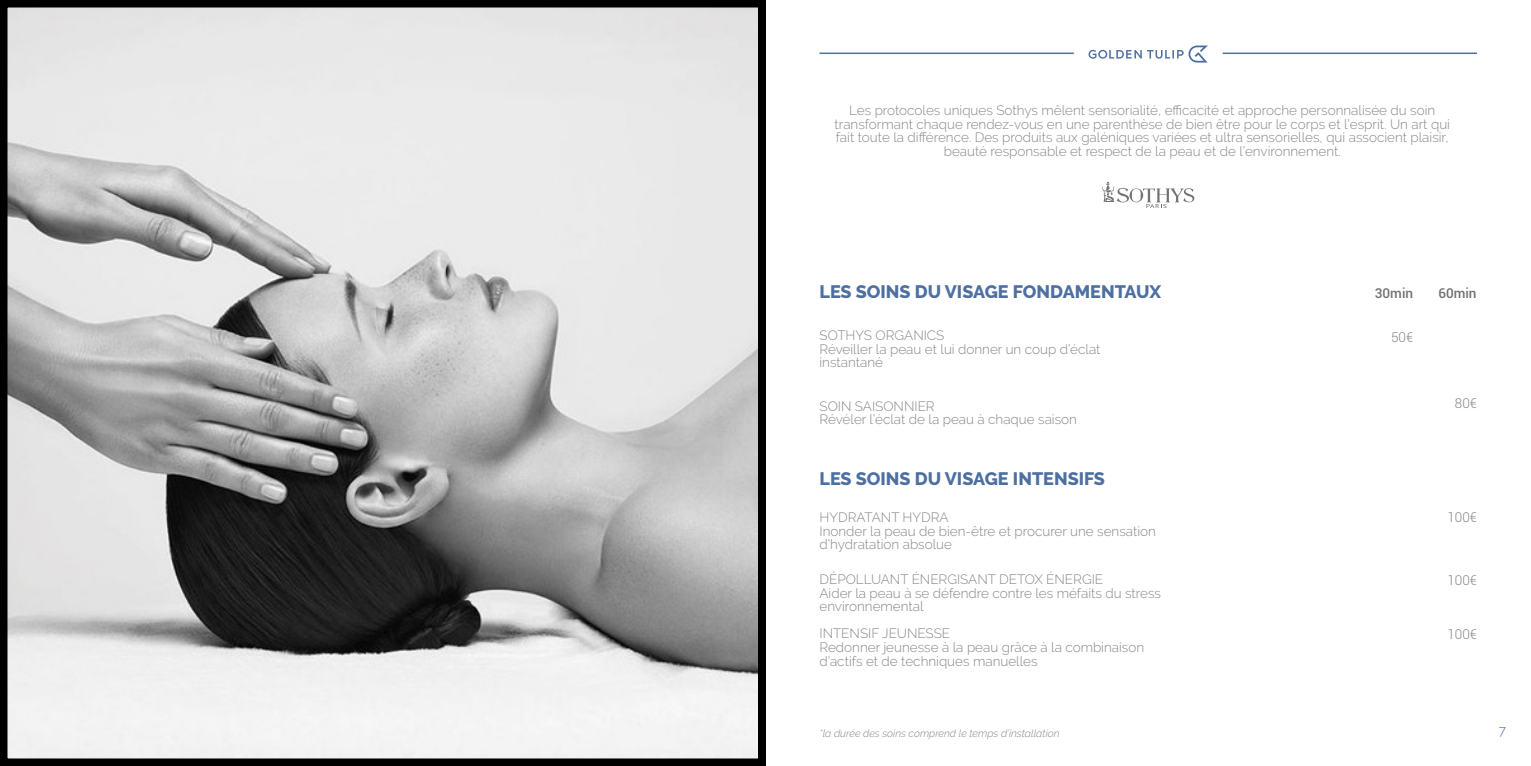
<style>
.page{position:relative;width:1531px;height:766px;background:#fff}
.page>*{position:absolute;margin:0;border:0;box-sizing:border-box;transform-origin:0 0}
.t1{font:800 18px "Raleway";color:#4d6fa1}
.t2{font:300 13.5px/13.5px "Raleway";color:#878787}
.t3{font:300 13.5px "Roboto";color:#878787}
.t4{font:500 13.5px "Roboto";color:#70746e}
.t5{font:300 13.5px "Raleway";color:#4d6fa1}
.t6{font:italic 300 10.5px "Raleway";color:#878787}
</style>
<div class="page">
<hr style="left:819px;top:52px;width:255px;height:2px;background:#4d6fa1">
<hr style="left:1222px;top:52px;width:255px;height:2px;background:#4d6fa1">
<svg style="left:1088px;top:45px;width:120px;height:18px"></svg>
<svg style="left:1102px;top:182px;width:92px;height:26px"></svg>
<img style="left:9px;top:9px;width:747px;height:747px">
<div style="left:0;top:0;width:765px;height:765px;border:8px solid #000"></div>
<p class="t2" style="left:834px;top:103px;width:617px;text-align:center">Les protocoles uniques Sothys mêlent sensorialité, efficacité et approche personnalisée du soin transformant chaque rendez-vous en une parenthèse de bien être pour le corps et l’esprit. Un art qui fait toute la différence. Des produits aux galéniques variées et ultra sensorielles, qui associent plaisir, beauté responsable et respect de la peau et de l’environnement.</p>
<h1 class="t1" style="left:819px;top:281px;width:343px">LES SOINS DU VISAGE FONDAMENTAUX</h1>
<p class="t4" style="left:1375px;top:283px;width:40px">30min</p>
<p class="t4" style="left:1438px;top:283px;width:40px">60min</p>
<p class="t2" style="left:819px;top:328px;width:282px">SOTHYS ORGANICS<br>Réveiller la peau et lui donner un coup d’éclat instantané</p>
<p class="t2" style="left:819px;top:399px;width:259px">SOIN SAISONNIER<br>Révéler l’éclat de la peau à chaque saison</p>
<p class="t3" style="left:1391px;top:327px;width:24px">50€</p>
<p class="t3" style="left:1455px;top:394px;width:24px">80€</p>
<h1 class="t1" style="left:819px;top:468px;width:287px">LES SOINS DU VISAGE INTENSIFS</h1>
<p class="t2" style="left:819px;top:510px;width:338px">HYDRATANT HYDRA<br>Inonder la peau de bien-être et procurer une sensation d’hydratation absolue</p>
<p class="t2" style="left:819px;top:572px;width:343px">DÉPOLLUANT ÉNERGISANT DETOX ÉNERGIE<br>Aider la peau à se défendre contre les méfaits du stress environnemental</p>
<p class="t2" style="left:819px;top:626px;width:326px">INTENSIF JEUNESSE<br>Redonner jeunesse à la peau grâce à la combinaison d’actifs et de techniques manuelles</p>
<p class="t3" style="left:1447px;top:507px;width:31px">100€</p>
<p class="t3" style="left:1447px;top:570px;width:31px">100€</p>
<p class="t3" style="left:1447px;top:624px;width:31px">100€</p>
<p class="t6" style="left:819px;top:727px;width:242px">*la durée des soins comprend le temps d’installation</p>
<p class="t5" style="left:1498px;top:722px;width:9px">7</p>
</div>
